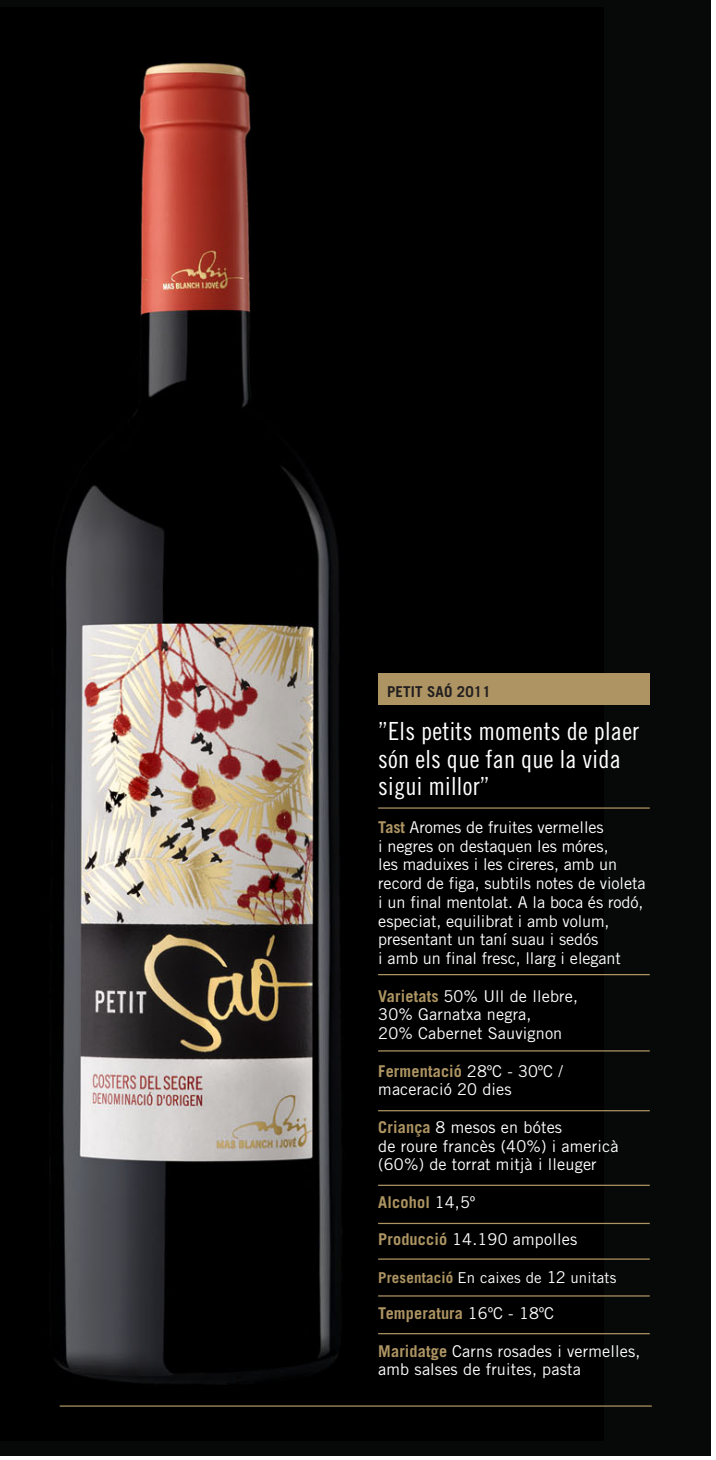
<style>
.page{position:relative;width:716px;height:1460px;background:#fff}
.page>*{position:absolute;margin:0;border:0;box-sizing:border-box;transform-origin:0 0}
.t1{font:25px/27.5px "Trade Gothic Cond Eighteen";letter-spacing:.01em;color:#fff}
.t2{font:16.25px/18.8px "Trade Gothic";letter-spacing:-.005em;color:#fff}
.t3{font:700 16.25px "Trade Gothic";letter-spacing:.01em;color:#ad9462}
.t4{font:15px "Trade Gothic";letter-spacing:.01em;color:#fff}
.t5{font:700 15px "Trade Gothic";letter-spacing:.01em;color:#231f20}
.s1{font-weight:700;color:#ad9462}
.s2{font-weight:400;color:#fff}
.s3{font-size:16.25px}
</style>
<div class="page">
<div style="left:0;top:0;width:710px;height:1455px;background:#070908"></div>
<img style="left:57px;top:63px;width:547px;height:1344px">
<hr style="left:60px;top:1405px;width:592px;height:2px;background:#ad9462">
<div style="left:378px;top:673px;width:271px;height:32px;background:#ad9462"></div>
<hr style="left:378px;top:807px;width:272px;height:2px;background:#ad9462">
<hr style="left:378px;top:974px;width:272px;height:1px;background:#ad9462">
<hr style="left:378px;top:1050px;width:272px;height:1px;background:#ad9462">
<hr style="left:378px;top:1110px;width:272px;height:1px;background:#ad9462">
<hr style="left:378px;top:1185px;width:272px;height:1px;background:#ad9462">
<hr style="left:378px;top:1223px;width:272px;height:1px;background:#ad9462">
<hr style="left:378px;top:1258px;width:272px;height:2px;background:#ad9462">
<hr style="left:378px;top:1295px;width:272px;height:1px;background:#ad9462">
<hr style="left:378px;top:1333px;width:272px;height:1px;background:#ad9462">
<p class="t5" style="left:387px;top:682px;width:105px">PETIT SAÓ 2011</p>
<h1 class="t1" style="left:378px;top:717px;width:262px">”Els petits moments de plaer són els que fan que la vida sigui millor”</h1>
<p class="t2" style="left:378px;top:817px;width:269px"><span class="s1">Tast</span> Aromes de fruites vermelles<br>i negres on destaquen les móres,<br>les maduixes i les cireres, amb un record de figa, subtils notes de violeta i un final mentolat. A la boca és rodó, especiat, equilibrat i amb volum, presentant un taní suau i sedós<br>i amb un final fresc, llarg i elegant</p>
<p class="t2" style="left:378px;top:986px;width:201px"><span class="s1">Varietats</span> 50% Ull de llebre,<br>30% Garnatxa negra,<br>20% Cabernet Sauvignon</p>
<p class="t2" style="left:378px;top:1061px;width:186px"><span class="s1">Fermentació</span> 28ºC - 30ºC / maceració 20 dies</p>
<p class="t2" style="left:378px;top:1117px;width:242px"><span class="s1">Criança</span> 8 mesos en bótes<br>de roure francès (40%) i americà (60%) de torrat mitjà i lleuger</p>
<p class="t3" style="left:378px;top:1192px;width:98px">Alcohol <span class="s2">14,5º</span></p>
<p class="t2" style="left:378px;top:1230px;width:200px"><span class="s1">Producció</span> 14.190 ampolles</p>
<p class="t4" style="left:378px;top:1268px;width:239px"><span class="s1">Presentació</span> En caixes de <span class="s3">12</span> unitats</p>
<p class="t3" style="left:378px;top:1303px;width:177px">Temperatura <span class="s2">16ºC - 18ºC</span></p>
<p class="t2" style="left:378px;top:1341px;width:264px"><span class="s1">Maridatge</span> Carns rosades i vermelles, amb salses de fruites, pasta</p>
</div>
